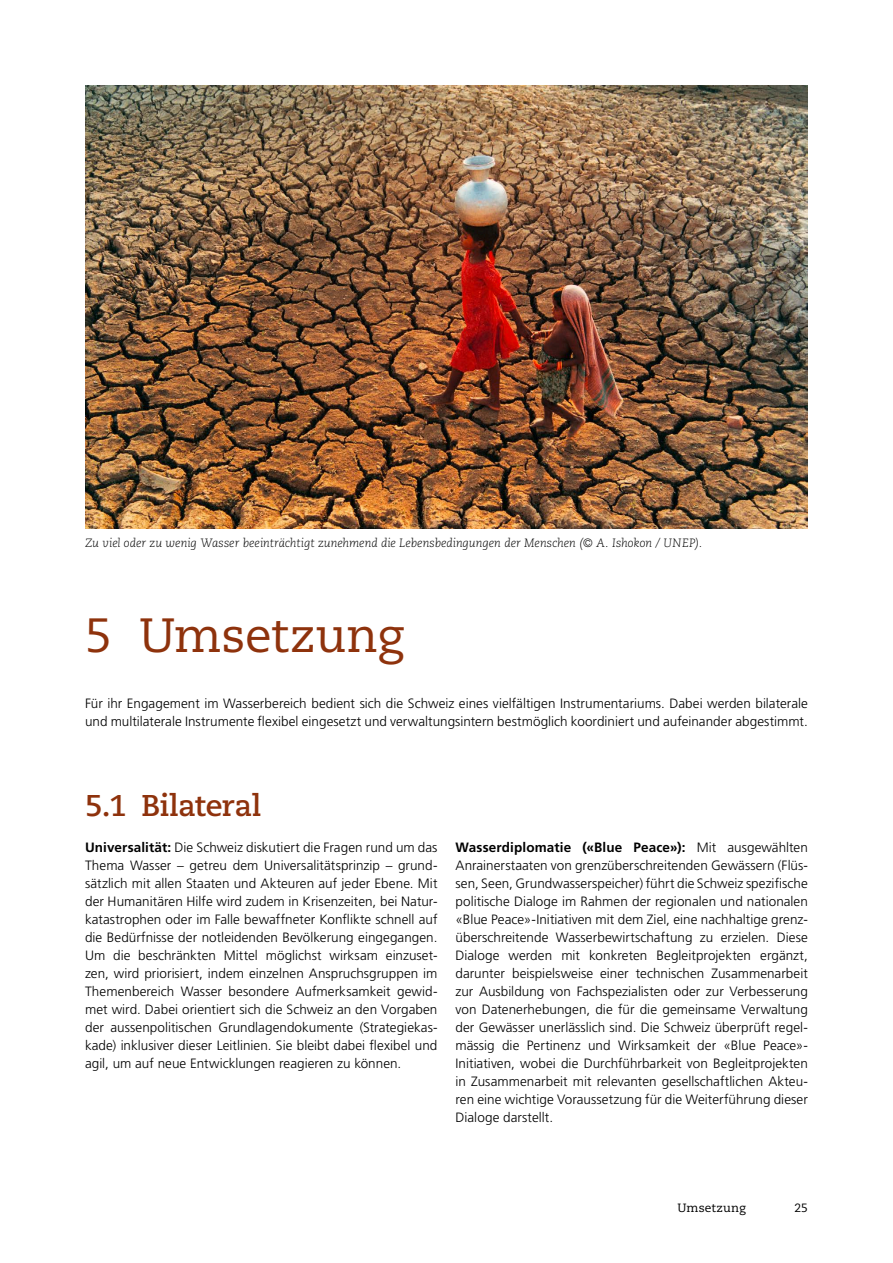
<style>
.page{position:relative;width:893px;height:1263px;background:#fff}
.page>*{position:absolute;margin:0;border:0;box-sizing:border-box;transform-origin:0 0}
._2_Kapitel_CondBold{font:48px "PMN Caecilia 55 Roman";letter-spacing:-.01em;color:#8e320c}
._3_Zwischentitel_21p{font:700 30px "PMN Caecilia 75";letter-spacing:-.01em;color:#8e320c}
._4_Lauftext_9pt{font:300 13.5px/18px "Frutiger LT Pro";color:#000;text-align:justify}
._4_Lauftext_9pt_span{font:300 13.5px/18px "Frutiger LT Pro";color:#000}
._4_Legende{font:italic 300 12px "Caecilia";letter-spacing:-.005em;color:#000}
.t1{font:12px "PMN Caecilia 55 Roman";letter-spacing:.015em;color:#000}
.s1{font-weight:700}
</style>
<div class="page">
<img style="left:85px;top:85px;width:723px;height:443px">
<p class="_4_Legende" style="left:85px;top:536px;width:619px">Zu viel oder zu wenig Wasser beeinträchtigt zunehmend die Lebensbedingungen der Menschen (© A. Ishokon / UNEP).</p>
<p class="_2_Kapitel_CondBold" style="left:85px;top:608px;width:320px">5 Umsetzung</p>
<p class="_4_Lauftext_9pt_span" style="left:85px;top:695px;width:724px">Für ihr Engagement im Wasserbereich bedient sich die Schweiz eines vielfältigen Instrumentariums. Dabei werden bilaterale und multilaterale Instrumente flexibel eingesetzt und verwaltungsintern bestmöglich koordiniert und aufeinander abgestimmt.</p>
<p class="_3_Zwischentitel_21p" style="left:85px;top:788px;width:178px">5.1 Bilateral</p>
<p class="_4_Lauftext_9pt" style="left:85px;top:839px;width:354px"><span class="s1">Universalität:</span> Die Schweiz diskutiert die Fragen rund um das Thema Wasser – getreu dem Universalitätsprinzip – grund&shy;sätzlich mit allen Staaten und Akteuren auf jeder Ebene. Mit der Humanitären Hilfe wird zudem in Krisenzeiten, bei Natur&shy;katastrophen oder im Falle bewaffneter Konflikte schnell auf die Bedürfnisse der notleidenden Bevölkerung eingegangen.<br>Um die beschränkten Mittel möglichst wirksam einzuset&shy;zen, wird priorisiert, indem einzelnen Anspruchsgruppen im Themenbereich Wasser besondere Aufmerksamkeit gewid&shy;met wird. Dabei orientiert sich die Schweiz an den Vorgaben der aussenpolitischen Grundlagendokumente (Strategiekas&shy;kade) inklusiver dieser Leitlinien. Sie bleibt dabei flexibel und agil, um auf neue Entwicklungen reagieren zu können.</p>
<p class="_4_Lauftext_9pt" style="left:455px;top:839px;width:354px"><span class="s1">Wasserdiplomatie («Blue Peace»):</span> Mit ausgewählten Anrainerstaaten von grenzüberschreitenden Gewässern (Flüs&shy;sen, Seen, Grundwasserspeicher) führt die Schweiz spezifische politische Dialoge im Rahmen der regionalen und nationalen «Blue Peace»-Initiativen mit dem Ziel, eine nachhaltige grenz&shy;überschreitende Wasserbewirtschaftung zu erzielen. Diese Dialoge werden mit konkreten Begleitprojekten ergänzt, darunter beispielsweise einer technischen Zusammenarbeit zur Ausbildung von Fachspezialisten oder zur Verbesserung von Datenerhebungen, die für die gemeinsame Verwaltung der Gewässer unerlässlich sind. Die Schweiz überprüft regel&shy;mässig die Pertinenz und Wirksamkeit der «Blue Peace»- Initiativen, wobei die Durchführbarkeit von Begleitprojekten in Zusammenarbeit mit relevanten gesellschaftlichen Akteu&shy;ren eine wichtige Voraussetzung für die Weiterführung dieser Dialoge darstellt.</p>
<p class="t1" style="left:677px;top:1201px;width:70px">Umsetzung</p>
<p class="t1" style="left:794px;top:1201px;width:15px">25</p>
</div>
